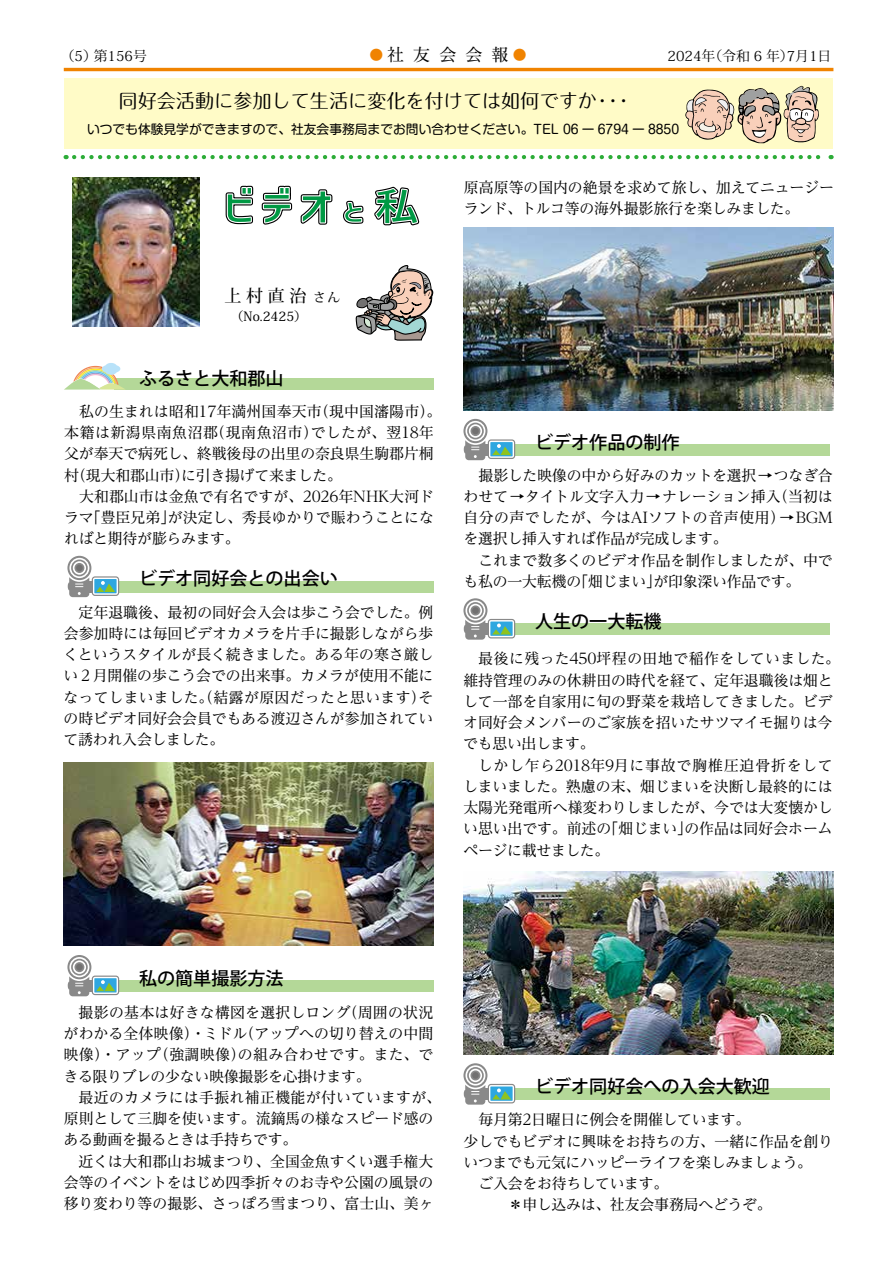
<style>
.page{position:relative;width:893px;height:1263px;background:#fff}
.page>*{position:absolute;margin:0;border:0;box-sizing:border-box;transform-origin:0 0}
.t1{font:19.2px "Maru Fo Pro";color:#000}
.t2{font:500 18px "Koz Go Pr 6 N";color:#000}
.t3{font:16.95px "Reim Pro";color:#000}
.t4{font:500 16.95px "Koz Min Pr 6 N";color:#000}
.t5{font:14.85px/21.3px "Reim Pro";letter-spacing:-.005em;color:#000;text-align:justify}
.t6{font:14.85px "Reim Pro";letter-spacing:-.025em;color:#000}
.t7{font:13.8px "Koz Min Pr 6 N";color:#000}
.t8{font:12.75px "Shin M Go Pro";color:#000}
.t9{font:500 12.75px "Koz Min Pro";color:#000}
.s1{font-family:"Koz Min Pr 6 N";font-size:13.8px;color:#f08300}
.s2{font-size:12.75px}
</style>
<div class="page">
<hr style="left:64px;top:68px;width:769px;height:3px;background:#f08300">
<div style="left:115px;top:378px;width:319px;height:12px;background:#b4d898"></div>
<img style="left:72px;top:177px;width:128px;height:149px">
<svg style="left:74px;top:155px;width:758px;height:4px"></svg>
<img style="left:463px;top:227px;width:370px;height:183px">
<div style="left:64px;top:78px;width:768px;height:70px;background:#fffbc7"></div>
<svg style="left:685px;top:86px;width:134px;height:57px"></svg>
<svg style="left:64px;top:363px;width:61px;height:27px"></svg>
<svg style="left:355px;top:265px;width:79px;height:76px"></svg>
<div style="left:119px;top:580px;width:314px;height:12px;background:#b4d898"></div>
<svg style="left:67px;top:556px;width:24px;height:24px"></svg>
<svg style="left:69px;top:558px;width:20px;height:20px"></svg>
<svg style="left:71px;top:559px;width:17px;height:17px"></svg>
<svg style="left:73px;top:561px;width:13px;height:14px"></svg>
<svg style="left:74px;top:563px;width:10px;height:10px"></svg>
<div style="left:76px;top:565px;width:7px;height:6px;background:#727171;border-radius:50%"></div>
<div style="left:92px;top:576px;width:27px;height:20px;border:1px solid #898989;border-radius:3px"></div>
<div style="left:94px;top:579px;width:23px;height:14px;background:#2ea7e0"></div>
<svg style="left:68px;top:577px;width:47px;height:20px"></svg>
<div style="left:515px;top:623px;width:314px;height:12px;background:#b4d898"></div>
<svg style="left:463px;top:598px;width:24px;height:25px"></svg>
<svg style="left:465px;top:600px;width:20px;height:21px"></svg>
<svg style="left:467px;top:602px;width:17px;height:17px"></svg>
<svg style="left:469px;top:604px;width:13px;height:13px"></svg>
<svg style="left:470px;top:605px;width:10px;height:10px"></svg>
<div style="left:472px;top:607px;width:7px;height:7px;background:#727171;border-radius:50%"></div>
<div style="left:488px;top:619px;width:27px;height:19px;border:1px solid #898989;border-radius:3px"></div>
<div style="left:490px;top:621px;width:23px;height:15px;background:#2ea7e0"></div>
<svg style="left:464px;top:620px;width:47px;height:20px"></svg>
<div style="left:515px;top:444px;width:314px;height:11px;background:#b4d898"></div>
<svg style="left:463px;top:419px;width:24px;height:24px"></svg>
<svg style="left:465px;top:421px;width:20px;height:20px"></svg>
<svg style="left:467px;top:423px;width:17px;height:16px"></svg>
<svg style="left:469px;top:424px;width:13px;height:14px"></svg>
<svg style="left:470px;top:426px;width:10px;height:10px"></svg>
<div style="left:472px;top:428px;width:7px;height:6px;background:#727171;border-radius:50%"></div>
<div style="left:488px;top:439px;width:27px;height:20px;border:1px solid #898989;border-radius:3px"></div>
<div style="left:490px;top:442px;width:23px;height:14px;background:#2ea7e0"></div>
<svg style="left:464px;top:440px;width:47px;height:20px"></svg>
<div style="left:119px;top:980px;width:314px;height:12px;background:#b4d898"></div>
<svg style="left:67px;top:955px;width:24px;height:24px"></svg>
<svg style="left:69px;top:957px;width:20px;height:20px"></svg>
<svg style="left:71px;top:959px;width:17px;height:16px"></svg>
<svg style="left:73px;top:960px;width:13px;height:14px"></svg>
<svg style="left:74px;top:962px;width:10px;height:10px"></svg>
<div style="left:76px;top:964px;width:7px;height:6px;background:#727171;border-radius:50%"></div>
<div style="left:92px;top:975px;width:27px;height:20px;border:1px solid #898989;border-radius:3px"></div>
<div style="left:94px;top:978px;width:23px;height:14px;background:#2ea7e0"></div>
<svg style="left:68px;top:976px;width:47px;height:20px"></svg>
<div style="left:515px;top:1088px;width:314px;height:12px;background:#b4d898"></div>
<svg style="left:463px;top:1063px;width:24px;height:24px"></svg>
<svg style="left:465px;top:1065px;width:20px;height:20px"></svg>
<svg style="left:467px;top:1067px;width:17px;height:17px"></svg>
<svg style="left:469px;top:1069px;width:13px;height:13px"></svg>
<svg style="left:470px;top:1070px;width:10px;height:10px"></svg>
<div style="left:472px;top:1072px;width:7px;height:7px;background:#727171;border-radius:50%"></div>
<div style="left:488px;top:1084px;width:27px;height:19px;border:1px solid #898989;border-radius:3px"></div>
<div style="left:490px;top:1086px;width:23px;height:15px;background:#2ea7e0"></div>
<svg style="left:464px;top:1084px;width:47px;height:20px"></svg>
<img style="left:64px;top:762px;width:369px;height:183px">
<img style="left:464px;top:871px;width:369px;height:183px">
<svg style="left:225px;top:185px;width:195px;height:41px"></svg>
<p class="t3" style="left:369px;top:40px;width:159px"><span class="s1">●</span> 社 友 会 会 報 <span class="s1">●</span></p>
<p class="t7" style="left:61px;top:48px;width:88px">（5）第156号</p>
<p class="t7" style="left:668px;top:48px;width:165px">2024年（令和 6 年）7月1日</p>
<p class="t1" style="left:119px;top:85px;width:516px">同好会活動に参加して生活に変化を付けては如何ですか・・・</p>
<p class="t8" style="left:87px;top:119px;width:594px">いつでも体験見学ができますので、社友会事務局までお問い合わせください。TEL 06 ー 6794 ー 8850</p>
<p class="t4" style="left:225px;top:286px;width:117px">上 村 直 治 <span class="s2">さん</span></p>
<p class="t9" style="left:225px;top:307px;width:84px">　（No.2425）</p>
<p class="t2" style="left:139px;top:369px;width:146px">ふるさと大和郡山</p>
<p class="t5" style="left:64px;top:400px;width:379px;text-align:left;text-indent:15px">私の生まれは昭和17年満州国奉天市（現中国瀋陽市）。本籍は新潟県南魚沼郡（現南魚沼市）でしたが、翌18年父が奉天で病死し、終戦後母の出里の奈良県生駒郡片桐村（現大和郡山市）に引き揚げて来ました。</p>
<p class="t5" style="left:64px;top:485px;width:371px;text-indent:15px">大和郡山市は金魚で有名ですが、2026年NHK大河ドラマ「豊臣兄弟」が決定し、秀長ゆかりで賑わうことになればと期待が膨らみます。</p>
<p class="t2" style="left:139px;top:569px;width:200px">ビデオ同好会との出会い</p>
<p class="t5" style="left:63px;top:601px;width:371px;text-indent:15px">定年退職後、最初の同好会入会は歩こう会でした。例会参加時には毎回ビデオカメラを片手に撮影しながら歩くというスタイルが長く続きました。ある年の寒さ厳しい２月開催の歩こう会での出来事。カメラが使用不能になってしまいました。（結露が原因だったと思います）その時ビデオ同好会会員でもある渡辺さんが参加されていて誘われ入会しました。</p>
<p class="t5" style="left:464px;top:176px;width:372px">原高原等の国内の絶景を求めて旅し、加えてニュージーランド、トルコ等の海外撮影旅行を楽しみました。</p>
<p class="t2" style="left:535px;top:432px;width:146px">ビデオ作品の制作</p>
<p class="t5" style="left:463px;top:464px;width:371px;text-indent:15px">撮影した映像の中から好みのカットを選択→つなぎ合わせて→タイトル文字入力→ナレーション挿入（当初は自分の声でしたが、今はAIソフトの音声使用）→BGMを選択し挿入すれば作品が完成します。</p>
<p class="t5" style="left:463px;top:549px;width:371px;text-indent:15px">これまで数多くのビデオ作品を制作しましたが、中でも私の一大転機の「畑じまい」が印象深い作品です。</p>
<p class="t2" style="left:535px;top:611px;width:128px">人生の一大転機</p>
<p class="t5" style="left:463px;top:648px;width:378px;text-align:left;text-indent:15px">最後に残った450坪程の田地で稲作をしていました。維持管理のみの休耕田の時代を経て、定年退職後は畑として一部を自家用に旬の野菜を栽培してきました。ビデオ同好会メンバーのご家族を招いたサツマイモ掘りは今でも思い出します。</p>
<p class="t5" style="left:463px;top:754px;width:371px;text-indent:15px">しかし乍ら2018年9月に事故で胸椎圧迫骨折をしてしまいました。熟慮の末、畑じまいを決断し最終的には太陽光発電所へ様変わりしましたが、今では大変懐かしい思い出です。前述の「畑じまい」の作品は同好会ホームページに載せました。</p>
<p class="t2" style="left:139px;top:968px;width:146px">私の簡単撮影方法</p>
<p class="t5" style="left:64px;top:1001px;width:371px;text-indent:15px">撮影の基本は好きな構図を選択しロング（周囲の状況がわかる全体映像）・ミドル（アップへの切り替えの中間映像）・アップ（強調映像）の組み合わせです。また、できる限りブレの少ない映像撮影を心掛けます。</p>
<p class="t5" style="left:64px;top:1086px;width:379px;text-align:left;text-indent:15px">最近のカメラには手振れ補正機能が付いていますが、原則として三脚を使います。流鏑馬の様なスピード感のある動画を撮るときは手持ちです。</p>
<p class="t5" style="left:64px;top:1150px;width:371px;text-indent:15px">近くは大和郡山お城まつり、全国金魚すくい選手権大会等のイベントをはじめ四季折々のお寺や公園の風景の移り変わり等の撮影、さっぽろ雪まつり、富士山、美ヶ</p>
<p class="t2" style="left:535px;top:1076px;width:236px">ビデオ同好会への入会大歓迎</p>
<p class="t5" style="left:478px;top:1109px;width:377px">毎月第2日曜日に例会を開催しています。　　　　　　　</p>
<p class="t5" style="left:464px;top:1130px;width:371px">少しでもビデオに興味をお持ちの方、一緒に作品を創り</p>
<p class="t6" style="left:463px;top:1150px;width:350px">いつまでも元気にハッピーライフを楽しみましょう。</p>
<p class="t5" style="left:478px;top:1172px;width:192px">ご入会をお待ちしています。</p>
<p class="t5" style="left:479px;top:1194px;width:295px">　　＊申し込みは、社友会事務局へどうぞ。</p>
</div>
